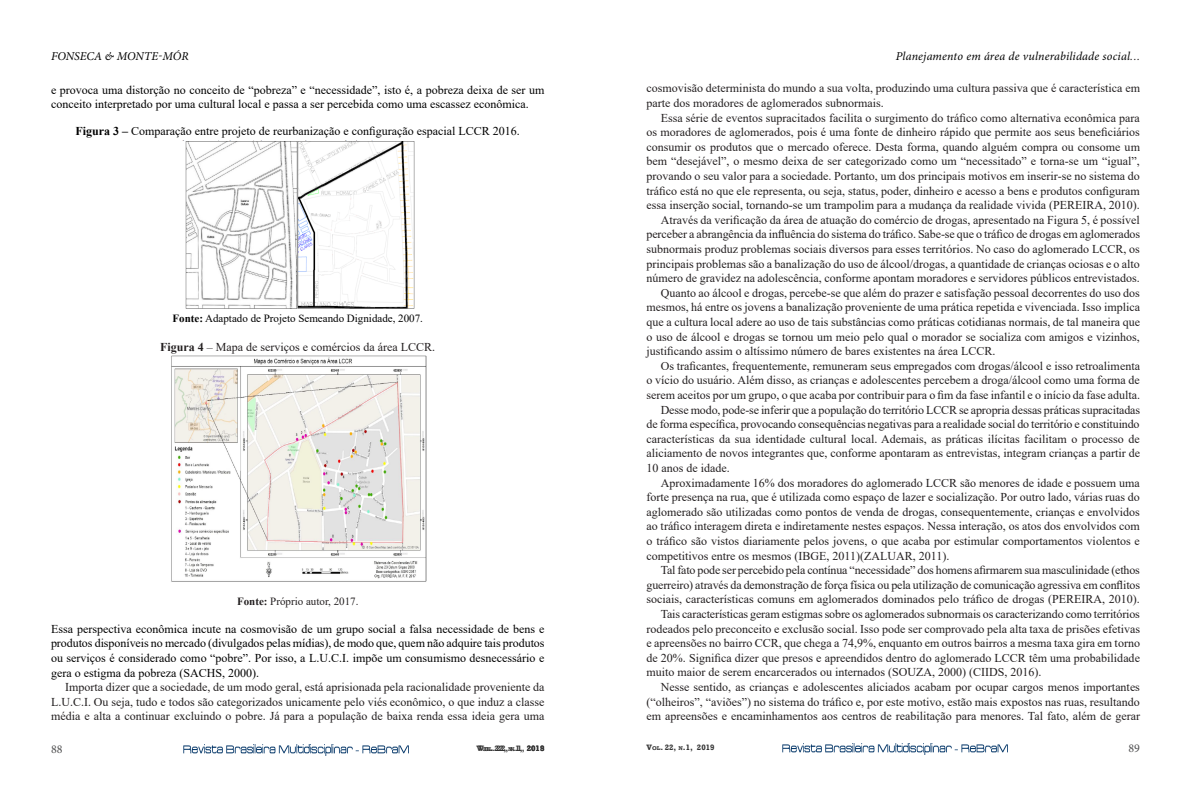
<style>
.page{position:relative;width:1191px;height:794px;background:#fff}
.page>*{position:absolute;margin:0;border:0;box-sizing:border-box;transform-origin:0 0}
.Corpo_do_texto{font:12px/14.6px "Times New Roman";color:#231f20;text-align:justify}
.Corpo_do_texto-2{font:12px/14.6px "Times New Roman";color:#000}
.t1{font:italic 12px "Minion Pro";letter-spacing:.01em;color:#000}
.t2{font:12px "Minion Pro";color:#4f4f50}
.t3{font:11px "Times New Roman";color:#000}
.Corpo_do_texto-3{font:11px "Times New Roman";color:#231f20}
.t4{font:700 8px "Rockwell";color:#333}
.s1{color:#231f20}
.s2{font-weight:700}
.s3{font-size:5.6px}
</style>
<div class="page">
<img style="left:183px;top:744px;width:226px;height:11px">
<img style="left:782px;top:743px;width:225px;height:12px">
<img style="left:171px;top:355px;width:256px;height:227px">
<img style="left:185px;top:141px;width:229px;height:168px">
<p class="t1" style="left:51px;top:48px;width:139px">FONSECA &amp; MONTE-MÓR</p>
<p class="t1" style="left:895px;top:48px;width:246px">Planejamento em área de vulnerabilidade social<span class="s1">...</span></p>
<p class="Corpo_do_texto-2" style="left:51px;top:82px;width:495px">e provoca uma distorção no conceito de “pobreza” e “necessidade”, isto é, a pobreza deixa de ser um conceito interpretado por uma cultural local e passa a ser percebida como uma escassez econômica.</p>
<p class="Corpo_do_texto-2" style="left:76px;top:123px;width:446px"><span class="s2">Figura 3 –</span> Comparação entre projeto de reurbanização e configuração espacial LCCR 2016.</p>
<p class="t3" style="left:172px;top:310px;width:252px"><span class="s2">Fonte:</span> Adaptado de Projeto Semeando Dignidade, 2007.</p>
<p class="Corpo_do_texto" style="left:160px;top:340px;width:276px"><span class="s2">Figura 4</span> – Mapa de serviços e comércios da área LCCR.</p>
<p class="Corpo_do_texto-3" style="left:237px;top:593px;width:123px"><span class="s2">Fonte:</span> Próprio autor, 2017.</p>
<p class="Corpo_do_texto-2" style="left:51px;top:621px;width:495px;text-align:justify">Essa perspectiva econômica incute na cosmovisão de um grupo social a falsa necessidade de bens e produtos disponíveis no mercado (divulgados pelas mídias), de modo que, quem não adquire tais produtos ou serviços é considerado como “pobre”. Por isso, a L.U.C.I. impõe um consumismo desnecessário e gera o estigma da pobreza (SACHS, 2000).</p>
<p class="Corpo_do_texto" style="left:51px;top:679px;width:495px;text-indent:14px">Importa dizer que a sociedade, de um modo geral, está aprisionada pela racionalidade proveniente da L.U.C.I. Ou seja, tudo e todos são categorizados unicamente pelo viés econômico, o que induz a classe média e alta a continuar excluindo o pobre. Já para a população de baixa renda essa ideia gera uma</p>
<p class="Corpo_do_texto" style="left:646px;top:81px;width:495px">cosmovisão determinista do mundo a sua volta, produzindo uma cultura passiva que é característica em parte dos moradores de aglomerados subnormais.</p>
<p class="Corpo_do_texto" style="left:646px;top:110px;width:495px;text-indent:14px">Essa série de eventos supracitados facilita o surgimento do tráfico como alternativa econômica para os moradores de aglomerados, pois é uma fonte de dinheiro rápido que permite aos seus beneficiários consumir os produtos que o mercado oferece. Desta forma, quando alguém compra ou consome um bem “desejável”, o mesmo deixa de ser categorizado como um “necessitado” e torna-se um “igual”, provando o seu valor para a sociedade. Portanto, um dos principais motivos em inserir-se no sistema do tráfico está no que ele representa, ou seja, status, poder, dinheiro e acesso a bens e produtos configuram essa inserção social, tornando-se um trampolim para a mudança da realidade vivida (PEREIRA, 2010).</p>
<p class="Corpo_do_texto" style="left:646px;top:212px;width:495px;text-indent:14px">Através da verificação da área de atuação do comércio de drogas, apresentado na Figura 5, é possível perceber a abrangência da influência do sistema do tráfico. Sabe-se que o tráfico de drogas em aglomerados subnormais produz problemas sociais diversos para esses territórios. No caso do aglomerado LCCR, os principais problemas são a banalização do uso de álcool/drogas, a quantidade de crianças ociosas e o alto número de gravidez na adolescência, conforme apontam moradores e servidores públicos entrevistados.</p>
<p class="Corpo_do_texto" style="left:646px;top:285px;width:495px;text-indent:14px">Quanto ao álcool e drogas, percebe-se que além do prazer e satisfação pessoal decorrentes do uso dos mesmos, há entre os jovens a banalização proveniente de uma prática repetida e vivenciada. Isso implica que a cultura local adere ao uso de tais substâncias como práticas cotidianas normais, de tal maneira que o uso de álcool e drogas se tornou um meio pelo qual o morador se socializa com amigos e vizinhos, justificando assim o altíssimo número de bares existentes na área LCCR.</p>
<p class="Corpo_do_texto" style="left:646px;top:358px;width:495px;text-indent:14px">Os traficantes, frequentemente, remuneram seus empregados com drogas/álcool e isso retroalimenta o vício do usuário. Além disso, as crianças e adolescentes percebem a droga/álcool como uma forma de serem aceitos por um grupo, o que acaba por contribuir para o fim da fase infantil e o início da fase adulta.</p>
<p class="Corpo_do_texto" style="left:646px;top:402px;width:495px;text-indent:14px">Desse modo, pode-se inferir que a população do território LCCR se apropria dessas práticas supracitadas de forma específica, provocando consequências negativas para a realidade social do território e constituindo características da sua identidade cultural local. Ademais, as práticas ilícitas facilitam o processo de aliciamento de novos integrantes que, conforme apontaram as entrevistas, integram crianças a partir de 10 anos de idade.</p>
<p class="Corpo_do_texto" style="left:646px;top:475px;width:495px;text-indent:14px">Aproximadamente 16% dos moradores do aglomerado LCCR são menores de idade e possuem uma forte presença na rua, que é utilizada como espaço de lazer e socialização. Por outro lado, várias ruas do aglomerado são utilizadas como pontos de venda de drogas, consequentemente, crianças e envolvidos ao tráfico interagem direta e indiretamente nestes espaços. Nessa interação, os atos dos envolvidos com o tráfico são vistos diariamente pelos jovens, o que acaba por estimular comportamentos violentos e competitivos entre os mesmos (IBGE, 2011)(ZALUAR, 2011).</p>
<p class="Corpo_do_texto" style="left:646px;top:562px;width:495px;text-indent:14px">Tal fato pode ser percebido pela contínua “necessidade” dos homens afirmarem sua masculinidade (ethos guerreiro) através da demonstração de força física ou pela utilização de comunicação agressiva em conflitos sociais, características comuns em aglomerados dominados pelo tráfico de drogas (PEREIRA, 2010).</p>
<p class="Corpo_do_texto" style="left:646px;top:606px;width:495px;text-indent:14px">Tais características geram estigmas sobre os aglomerados subnormais os caracterizando como territórios rodeados pelo preconceito e exclusão social. Isso pode ser comprovado pela alta taxa de prisões efetivas e apreensões no bairro CCR, que chega a 74,9%, enquanto em outros bairros a mesma taxa gira em torno de 20%. Significa dizer que presos e apreendidos dentro do aglomerado LCCR têm uma probabilidade muito maior de serem encarcerados ou internados (SOUZA, 2000) (CIIDS, 2016).</p>
<p class="Corpo_do_texto" style="left:646px;top:679px;width:495px;text-indent:14px">Nesse sentido, as crianças e adolescentes aliciados acabam por ocupar cargos menos importantes (“olheiros”, “aviões”) no sistema do tráfico e, por este motivo, estão mais expostos nas ruas, resultando em apreensões e encaminhamentos aos centros de reabilitação para menores. Tal fato, além de gerar</p>
<p class="t4" style="left:515px;top:743px;width:31px">.1, 2018</p>
<p class="t4" style="left:646px;top:742px;width:70px">V<span class="s3">OL</span>. 22, <span class="s3">N</span>.1, 2019</p>
<p class="t2" style="left:1128px;top:740px;width:13px">89</p>
<p class="t2" style="left:51px;top:741px;width:13px">88</p>
<p class="t4" style="left:476px;top:743px;width:31px">VV<span class="s3">O LO L</span>. 2 2 ,</p>
<p class="t4" style="left:492px;top:743px;width:32px">. 22, <span class="s3">NN</span>.1,</p>
<p class="t4" style="left:540px;top:743px;width:6px">9</p>
</div>
